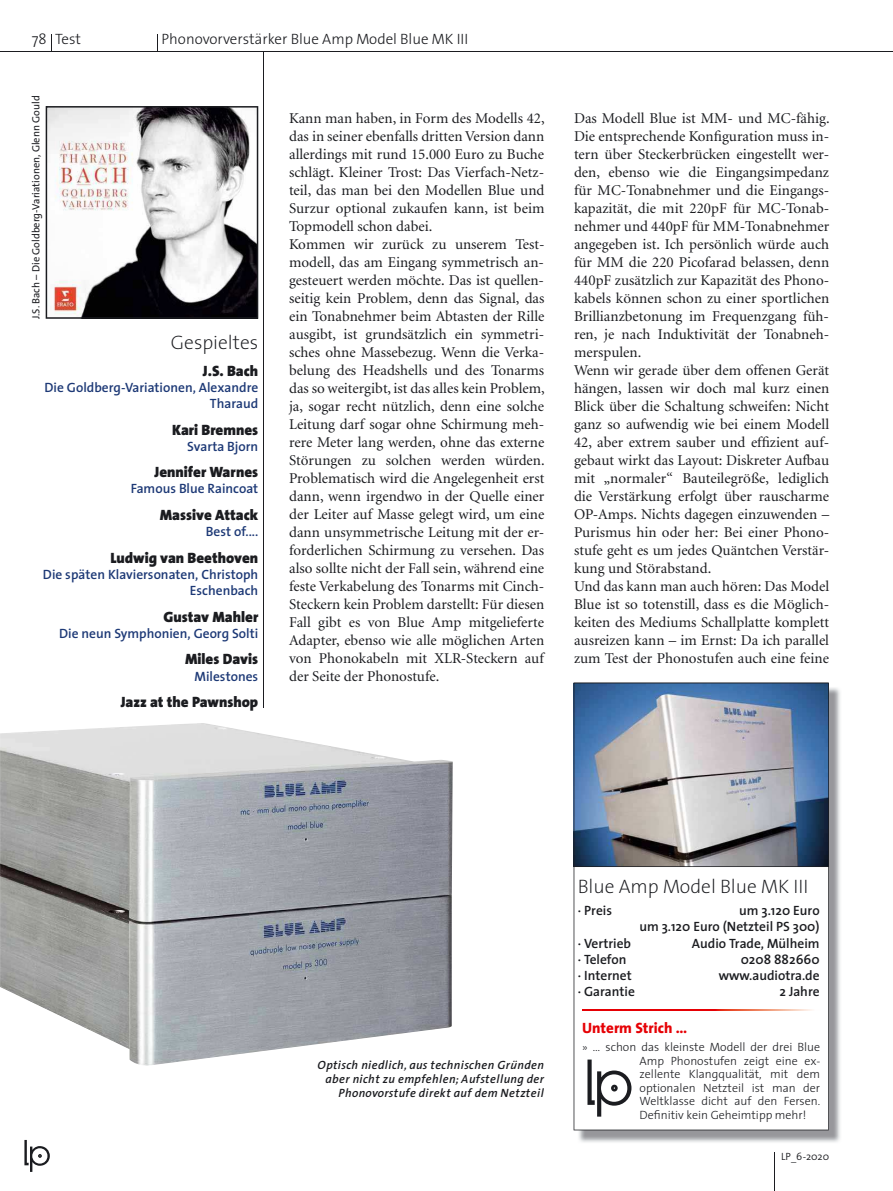
<style>
.page{position:relative;width:893px;height:1191px;background:#fff}
.page>*{position:absolute;margin:0;border:0;box-sizing:border-box;transform-origin:0 0}
.t1{font:200 19.5px "Thesis Sans";color:#1b1c20}
.t2{font:15px/18px "Minion";color:#1b1c20}
.t3{font:900 15px "Thesis Sans";color:#1b1c20}
.t4{font:300 15px "Thesis Sans";color:#1b1c20}
.t5{font:800 15px "Thesis Sans";color:#e60005}
.t6{font:600 13.5px/16.2px "Thesis Sans";color:#1d3976;text-align:right}
.t7{font:600 13.5px/16.2px "Thesis Sans";color:#1b1c20;text-align:right}
.t8{font:300 12px/13.5px "Thesis Sans";color:#1b1c20;text-align:justify}
.t9{font:italic 600 12px/14.4px "Thesis Sans";color:#1b1c20;text-align:right}
.t10{font:10.5px "Thesis Sans";color:#1b1c20}
.t11{font:300 10.5px "Thesis Sans";color:#1b1c20}
</style>
<div class="page">
<hr style="left:0;top:51px;width:893px;height:1px;background:#1b1c20">
<svg style="left:51px;top:34px;width:1px;height:17px"></svg>
<svg style="left:157px;top:34px;width:1px;height:17px"></svg>
<hr style="left:774px;top:1152px;width:1px;height:38px;background:#1b1c20">
<svg style="left:24px;top:1140px;width:26px;height:31px"></svg>
<hr style="left:263px;top:51px;width:1px;height:656px;background:#1b1c20">
<svg style="left:46px;top:106px;width:212px;height:213px"></svg>
<img style="left:578px;top:688px;width:262px;height:454px">
<svg style="left:574px;top:867px;width:255px;height:263px"></svg>
<svg style="left:574px;top:682px;width:255px;height:185px;background:#8794a6"></svg>
<svg style="left:587px;top:1059px;width:44px;height:57px"></svg>
<hr style="left:582px;top:1009px;width:238px;height:1px;background:#fff">
<img style="left:0;top:723px;width:453px;height:343px">
<p class="t4" style="left:32px;top:33px;width:51px">78 Test</p>
<p class="t4" style="left:162px;top:33px;width:308px">Phonovorverstärker Blue Amp Model Blue MK III</p>
<p class="t10" style="left:32px;top:319px;width:225px;rotate:-90deg">J.S. Bach – Die Goldberg-Variationen, Glenn Gould</p>
<h1 class="t1" style="left:171px;top:335px;width:89px">Gespieltes</h1>
<p class="t3" style="left:203px;top:364px;width:57px">J.S. Bach</p>
<p class="t6" style="left:45px;top:380px;width:215px">Die Goldberg-Variationen, Alexandre<br>Tharaud</p>
<p class="t3" style="left:172px;top:423px;width:88px">Kari Bremnes</p>
<p class="t6" style="left:187px;top:439px;width:73px">Svarta Bjorn</p>
<p class="t3" style="left:155px;top:466px;width:105px">Jennifer Warnes</p>
<p class="t6" style="left:131px;top:482px;width:129px">Famous Blue Raincoat</p>
<p class="t3" style="left:160px;top:509px;width:100px">Massive Attack</p>
<p class="t6" style="left:206px;top:524px;width:54px">Best of....</p>
<p class="t3" style="left:110px;top:551px;width:149px">Ludwig van Beethoven</p>
<p class="t6" style="left:43px;top:567px;width:217px">Die späten Klaviersonaten, Christoph<br>Eschenbach</p>
<p class="t3" style="left:164px;top:610px;width:96px">Gustav Mahler</p>
<p class="t6" style="left:59px;top:626px;width:201px">Die neun Symphonien, Georg Solti</p>
<p class="t3" style="left:185px;top:653px;width:75px">Miles Davis</p>
<p class="t6" style="left:195px;top:669px;width:65px">Milestones</p>
<p class="t3" style="left:121px;top:696px;width:139px">Jazz at the Pawnshop</p>
<p class="t2" style="left:289px;top:110px;width:257px">Kann man haben, in Form des Modells 42, das in seiner ebenfalls dritten Version dann allerdings mit rund 15.000 Euro zu Buche schlägt. Kleiner Trost: Das Vierfach-Netz&shy;teil, das man bei den Modellen Blue und Surzur optional zukaufen kann, ist beim Topmodell schon dabei.<br>Kommen wir zurück zu unserem Test&shy;modell, das am Eingang symmetrisch an&shy;gesteuert werden möchte. Das ist quellen&shy;seitig kein Problem, denn das Signal, das ein Tonabnehmer beim Abtasten der Rille ausgibt, ist grundsätzlich ein symmetri&shy;sches ohne Massebezug. Wenn die Verka&shy;belung des Headshells und des Tonarms das so weitergibt, ist das alles kein Problem, ja, sogar recht nützlich, denn eine solche Leitung darf sogar ohne Schirmung meh&shy;rere Meter lang werden, ohne das externe Störungen zu solchen werden würden.<br>Problematisch wird die Angelegenheit erst dann, wenn irgendwo in der Quelle einer der Leiter auf Masse gelegt wird, um eine dann unsymmetrische Leitung mit der er&shy;forderlichen Schirmung zu versehen. Das also sollte nicht der Fall sein, während eine feste Verkabelung des Tonarms mit Cinch-Steckern kein Problem darstellt: Für diesen Fall gibt es von Blue Amp mitgelieferte Adapter, ebenso wie alle möglichen Arten von Phonokabeln mit XLR-Steckern auf der Seite der Phonostufe.</p>
<p class="t2" style="left:574px;top:110px;width:257px">Das Modell Blue ist MM- und MC-fähig.<br>Die entsprechende Konfiguration muss in&shy;tern über Steckerbrücken eingestellt wer&shy;den, ebenso wie die Eingangsimpedanz für MC-Tonabnehmer und die Eingangs&shy;kapazität, die mit 220pF für MC-Tonab&shy;nehmer und 440pF für MM-Tonabnehmer angegeben ist. Ich persönlich würde auch für MM die 220 Picofarad belassen, denn 440pF zusätzlich zur Kapazität des Phono&shy;kabels können schon zu einer sportlichen Brillianzbetonung im Frequenzgang füh&shy;ren, je nach Induktivität der Tonabneh&shy;merspulen.<br>Wenn wir gerade über dem offenen Gerät hängen, lassen wir doch mal kurz einen Blick über die Schaltung schweifen: Nicht ganz so aufwendig wie bei einem Modell 42, aber extrem sauber und effizient auf&shy;gebaut wirkt das Layout: Diskreter Aufbau mit „normaler“ Bauteilegröße, lediglich die Verstärkung erfolgt über rauscharme OP-Amps. Nichts dagegen einzuwenden – Purismus hin oder her: Bei einer Phono&shy;stufe geht es um jedes Quäntchen Verstär&shy;kung und Störabstand.<br>Und das kann man auch hören: Das Model Blue ist so totenstill, dass es die Möglich&shy;keiten des Mediums Schallplatte komplett ausreizen kann – im Ernst: Da ich parallel zum Test der Phonostufen auch eine feine</p>
<p class="t9" style="left:318px;top:1058px;width:228px">Optisch niedlich, aus technischen Gründen aber nicht zu empfehlen; Aufstellung der<br>Phonovorstufe direkt auf dem Netzteil</p>
<h1 class="t1" style="left:578px;top:879px;width:232px">Blue Amp Model Blue MK III</h1>
<p class="t7" style="left:578px;top:903px;width:36px">· Preis</p>
<p class="t7" style="left:639px;top:903px;width:182px">um 3.120 Euro<br>um 3.120 Euro (Netzteil PS 300)</p>
<p class="t7" style="left:578px;top:936px;width:55px">· Vertrieb</p>
<p class="t7" style="left:692px;top:936px;width:129px">Audio Trade, Mülheim</p>
<p class="t7" style="left:578px;top:952px;width:50px">· Telefon</p>
<p class="t7" style="left:741px;top:952px;width:80px">0208 882660</p>
<p class="t7" style="left:578px;top:968px;width:55px">· Internet</p>
<p class="t7" style="left:719px;top:968px;width:102px">www.audiotra.de</p>
<p class="t7" style="left:578px;top:984px;width:59px">· Garantie</p>
<p class="t7" style="left:779px;top:984px;width:42px">2 Jahre</p>
<p class="t5" style="left:582px;top:1019px;width:107px">Unterm Strich …</p>
<p class="t8" style="left:640px;top:1041px;width:182px;text-indent:-57px">» … schon das kleinste Modell der drei Blue Amp Phonostufen zeigt eine ex&shy;zellente Klangqualität, mit dem optionalen Netzteil ist man der Weltklasse dicht auf den Fersen.<br>Definitiv kein Geheimtipp mehr!</p>
<p class="t11" style="left:781px;top:1152px;width:50px">LP_6-2020</p>
</div>
